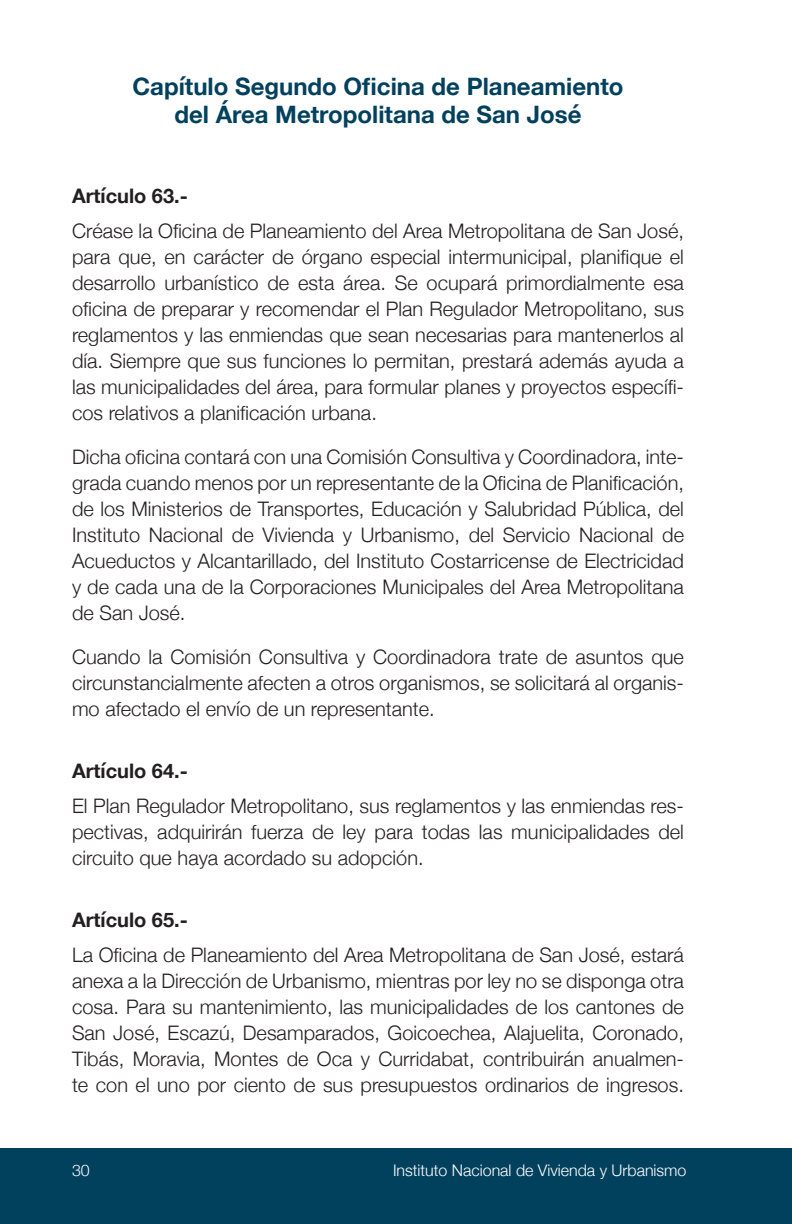
<style>
.page{position:relative;width:792px;height:1224px;background:#fff}
.page>*{position:absolute;margin:0;border:0;box-sizing:border-box;transform-origin:0 0}
.t1{font:700 24px/27.6px "Helvetica Neue";color:#02415e;text-align:center}
.t2{font:300 20px/26px "Helvetica Neue";color:#231f20;text-align:justify}
.t3{font:700 20px "Helvetica Neue";color:#231f20}
.t4{font:300 16px "Helvetica Neue";color:#fff}
</style>
<div class="page">
<div style="left:0;top:1149px;width:791px;height:75px;background:#02415e"></div>
<p class="t1" style="left:132px;top:74px;width:493px">Capítulo Segundo Oficina de Planeamiento del Área Metropolitana de San José</p>
<p class="t3" style="left:72px;top:180px;width:117px">Artículo 63.-</p>
<p class="t2" style="left:72px;top:216px;width:614px">Créase la Oficina de Planeamiento del Area Metropolitana de San José, para que, en carácter de órgano especial intermunicipal, planifique el desarrollo urbanístico de esta área. Se ocupará primordialmente esa oficina de preparar y recomendar el Plan Regulador Metropolitano, sus reglamentos y las enmiendas que sean necesarias para mantenerlos al día. Siempre que sus funciones lo permitan, prestará además ayuda a las municipalidades del área, para formular planes y proyectos específi&shy;cos relativos a planificación urbana.</p>
<p class="t2" style="left:72px;top:442px;width:614px">Dicha oficina contará con una Comisión Consultiva y Coordinadora, inte&shy;grada cuando menos por un representante de la Oficina de Planificación, de los Ministerios de Transportes, Educación y Salubridad Pública, del Instituto Nacional de Vivienda y Urbanismo, del Servicio Nacional de Acueductos y Alcantarillado, del Instituto Costarricense de Electricidad y de cada una de la Corporaciones Municipales del Area Metropolitana de San José.</p>
<p class="t2" style="left:72px;top:642px;width:614px">Cuando la Comisión Consultiva y Coordinadora trate de asuntos que circunstancialmente afecten a otros organismos, se solicitará al organis&shy;mo afectado el envío de un representante.</p>
<p class="t3" style="left:72px;top:755px;width:117px">Artículo 64.-</p>
<p class="t2" style="left:72px;top:791px;width:613px">El Plan Regulador Metropolitano, sus reglamentos y las enmiendas res&shy;pectivas, adquirirán fuerza de ley para todas las municipalidades del circuito que haya acordado su adopción.</p>
<p class="t3" style="left:72px;top:904px;width:117px">Artículo 65.-</p>
<p class="t2" style="left:72px;top:940px;width:614px">La Oficina de Planeamiento del Area Metropolitana de San José, estará anexa a la Dirección de Urbanismo, mientras por ley no se disponga otra cosa. Para su mantenimiento, las municipalidades de los cantones de San José, Escazú, Desamparados, Goicoechea, Alajuelita, Coronado, Tibás, Moravia, Montes de Oca y Curridabat, contribuirán anualmen&shy;te con el uno por ciento de sus presupuestos ordinarios de ingresos.</p>
<p class="t4" style="left:72px;top:1158px;width:19px">30</p>
<p class="t4" style="left:393px;top:1158px;width:295px">Instituto Nacional de Vivienda y Urbanismo</p>
</div>
